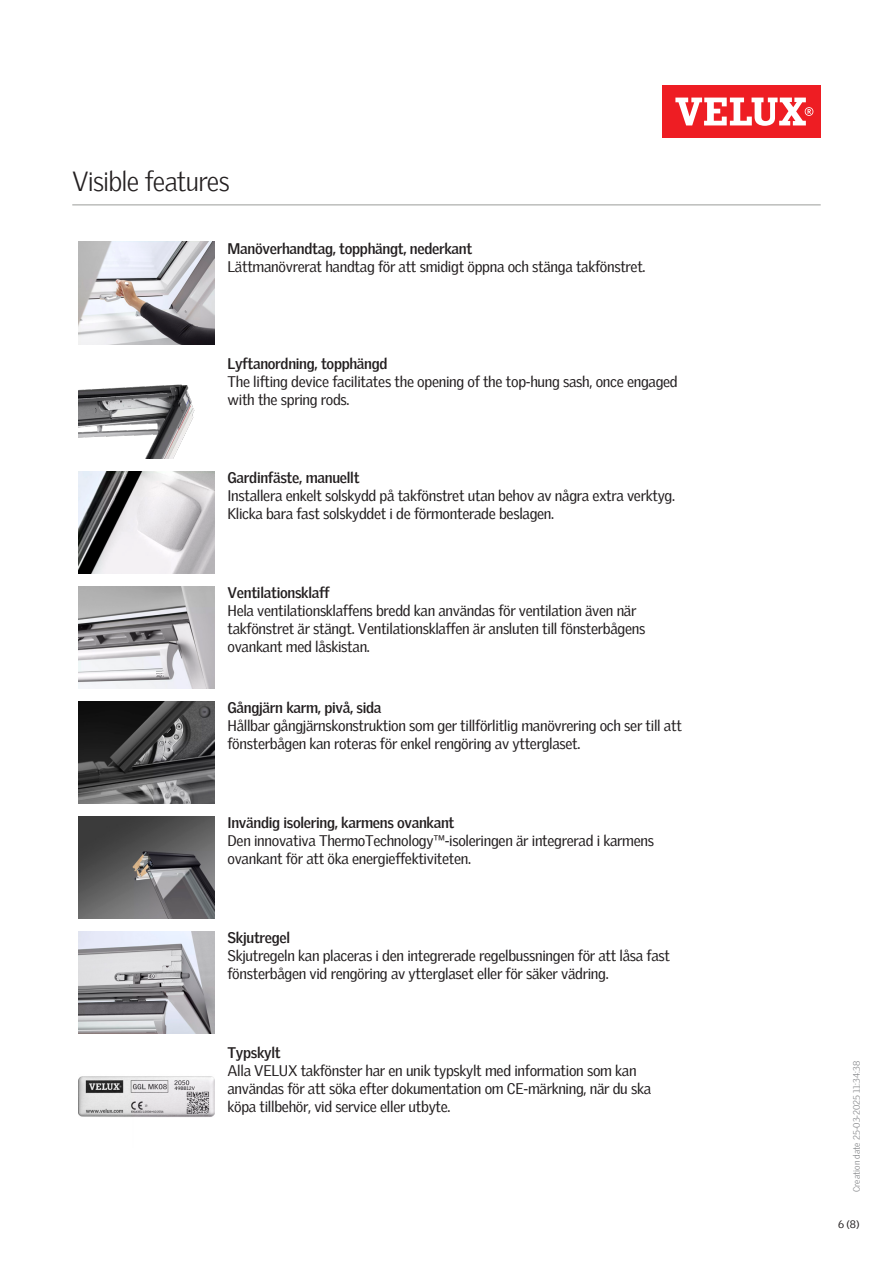
<style>
.page{position:relative;width:893px;height:1263px;background:#fff}
.page>*{position:absolute;margin:0;border:0;box-sizing:border-box;transform-origin:0 0}
.Headline_With_Line_B{font:300 27px "Velux Gothic";letter-spacing:-.03em;color:#231f20}
.Body_Heading{font:15px/18px "Velux Gothic";letter-spacing:-.02em;color:#231f20}
.t1{font:10.5px "Velux Gothic";color:#231f20}
.t2{font:300 9px "Velux Gothic";color:#7c7e81}
.s1{font-weight:700}
</style>
<div class="page">
<div style="left:662px;top:85px;width:159px;height:53px;background:#ee1d23"></div>
<svg style="left:675px;top:98px;width:138px;height:28px"></svg>
<hr style="left:72px;top:204px;width:749px;height:2px;background:#bcbdbb">
<img style="left:79px;top:242px;width:136px;height:102px">
<img style="left:79px;top:384px;width:116px;height:75px">
<img style="left:79px;top:472px;width:136px;height:102px">
<img style="left:79px;top:587px;width:136px;height:102px">
<img style="left:79px;top:701px;width:136px;height:102px">
<img style="left:79px;top:816px;width:136px;height:102px">
<img style="left:79px;top:931px;width:136px;height:102px">
<img style="left:79px;top:1076px;width:136px;height:41px">
<p class="Headline_With_Line_B" style="left:72px;top:161px;width:159px">Visible features</p>
<p class="Body_Heading" style="left:227px;top:238px;width:420px"><span class="s1">Manöverhandtag, topphängt, nederkant<br></span>Lättmanövrerat handtag för att smidigt öppna och stänga takfönstret.</p>
<p class="Body_Heading" style="left:227px;top:353px;width:452px"><span class="s1">Lyftanordning, topphängd<br></span>The lifting device facilitates the opening of the top-hung sash, once engaged with the spring rods.</p>
<p class="Body_Heading" style="left:227px;top:468px;width:449px"><span class="s1">Gardinfäste, manuellt<br></span>Installera enkelt solskydd på takfönstret utan behov av några extra verktyg.<br>Klicka bara fast solskyddet i de förmonterade beslagen.</p>
<p class="Body_Heading" style="left:227px;top:583px;width:419px"><span class="s1">Ventilationsklaff<br></span>Hela ventilationsklaffens bredd kan användas för ventilation även när takfönstret är stängt. Ventilationsklaffen är ansluten till fönsterbågens ovankant med låskistan.</p>
<p class="Body_Heading" style="left:227px;top:697px;width:456px"><span class="s1">Gångjärn karm, pivå, sida<br></span>Hållbar gångjärnskonstruktion som ger tillförlitlig manövrering och ser till att fönsterbågen kan roteras för enkel rengöring av ytterglaset.</p>
<p class="Body_Heading" style="left:227px;top:812px;width:428px"><span class="s1">Invändig isolering, karmens ovankant<br></span>Den innovativa ThermoTechnology™-isoleringen är integrerad i karmens ovankant för att öka energieffektiviteten.</p>
<p class="Body_Heading" style="left:227px;top:927px;width:444px"><span class="s1">Skjutregel<br></span>Skjutregeln kan placeras i den integrerade regelbussningen för att låsa fast fönsterbågen vid rengöring av ytterglaset eller för säker vädring.</p>
<p class="Body_Heading" style="left:227px;top:1042px;width:425px"><span class="s1">Typskylt<br></span>Alla VELUX takfönster har en unik typskylt med information som kan användas för att söka efter dokumentation om CE-märkning, när du ska köpa tillbehör, vid service eller utbyte.</p>
<p class="t2" style="left:850px;top:1192px;width:132px;rotate:-90deg">Creation date 25-03-2025 11:34:38</p>
<p class="t1" style="left:838px;top:1216px;width:23px">6 (8)</p>
</div>
